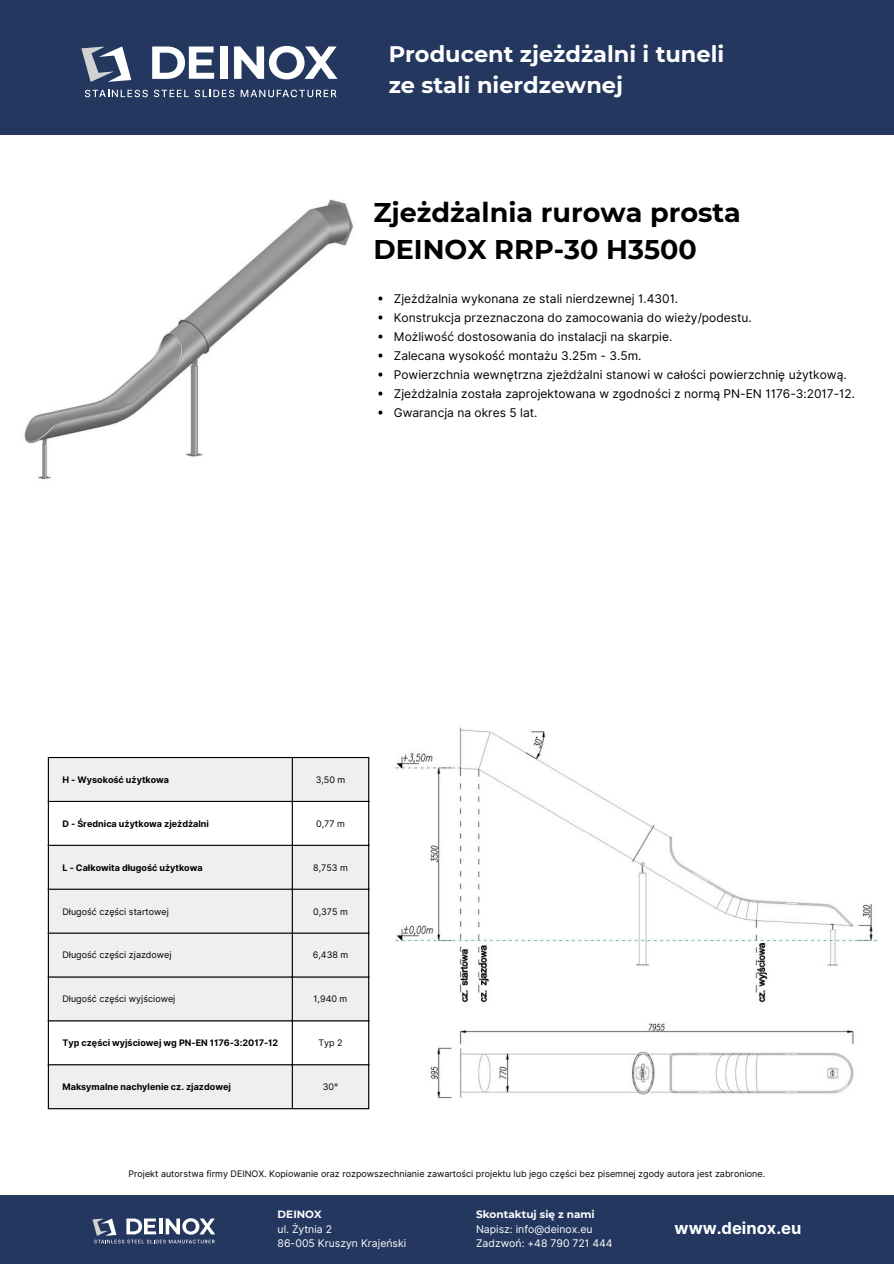
<style>
.page{position:relative;width:894px;height:1264px;background:#fff}
.page>*{position:absolute;margin:0;border:0;box-sizing:border-box;transform-origin:0 0}
.t1{font:700 27px/37.2px "Montserrat";color:#000}
.t2{font:700 22.5px/30.3px "Montserrat";color:#fff}
.t3{font:700 16.5px "Inter";color:#fff}
.t4{font:12px "Inter";color:#000}
.t5{font:10.5px/14.4px "Inter";color:#fff}
.t6{font:9px "Inter";color:#000}
.t7{font:700 9px "Inter";color:#000}
.s1{font-family:"Montserrat";font-weight:700}
</style>
<div class="page">
<div style="left:0;top:1195px;width:893px;height:68px;background:#24375f"></div>
<div style="left:0;top:0;width:893px;height:134px;background:#24375f"></div>
<svg style="left:92px;top:1218px;width:123px;height:25px"></svg>
<svg style="left:81px;top:46px;width:50px;height:36px"></svg>
<svg style="left:152px;top:46px;width:62px;height:33px"></svg>
<div style="left:220px;top:46px;width:8px;height:33px;background:#fff"></div>
<svg style="left:234px;top:46px;width:103px;height:33px"></svg>
<svg style="left:85px;top:90px;width:63px;height:7px"></svg>
<svg style="left:154px;top:90px;width:80px;height:7px"></svg>
<svg style="left:240px;top:90px;width:96px;height:7px"></svg>
<svg style="left:49px;top:758px;width:319px;height:350px;fill:#efefef"></svg>
<hr style="left:48px;top:758px;width:1px;height:350px;background:#000">
<hr style="left:292px;top:758px;width:1px;height:350px;background:#000">
<hr style="left:368px;top:758px;width:1px;height:350px;background:#000">
<hr style="left:48px;top:757px;width:321px;height:1px;background:#000">
<hr style="left:48px;top:800px;width:321px;height:2px;background:#000">
<hr style="left:48px;top:844px;width:321px;height:1px;background:#000">
<hr style="left:48px;top:888px;width:321px;height:1px;background:#000">
<hr style="left:48px;top:932px;width:321px;height:1px;background:#000">
<hr style="left:48px;top:976px;width:321px;height:1px;background:#000">
<hr style="left:48px;top:1020px;width:321px;height:1px;background:#000">
<hr style="left:48px;top:1064px;width:321px;height:1px;background:#000">
<hr style="left:48px;top:1108px;width:321px;height:1px;background:#000">
<img style="left:24px;top:199px;width:329px;height:281px">
<img style="left:395px;top:727px;width:483px;height:372px">
<svg style="left:378px;top:296px;width:4px;height:4px"></svg>
<svg style="left:378px;top:315px;width:4px;height:4px"></svg>
<svg style="left:378px;top:334px;width:4px;height:4px"></svg>
<svg style="left:378px;top:353px;width:4px;height:4px"></svg>
<svg style="left:378px;top:372px;width:4px;height:4px"></svg>
<svg style="left:378px;top:391px;width:4px;height:4px"></svg>
<svg style="left:378px;top:410px;width:4px;height:4px"></svg>
<h5 class="t2" style="left:388px;top:39px;width:337px">Producent zjeżdżalni i tuneli ze stali nierdzewnej</h5>
<p class="t1" style="left:373px;top:194px;width:369px">Zjeżdżalnia rurowa prosta<br>DEINOX RRP-30 H3500</p>
<p class="t4" style="left:393px;top:291px;width:286px">Zjeżdżalnia wykonana ze stali nierdzewnej 1.4301.</p>
<p class="t4" style="left:393px;top:310px;width:359px">Konstrukcja przeznaczona do zamocowania do wieży/podestu.</p>
<p class="t4" style="left:393px;top:329px;width:280px">Możliwość dostosowania do instalacji na skarpie.</p>
<p class="t4" style="left:393px;top:348px;width:249px">Zalecana wysokość montażu 3.25m - 3.5m.</p>
<p class="t4" style="left:393px;top:367px;width:454px">Powierzchnia wewnętrzna zjeżdżalni stanowi w całości powierzchnię użytkową.</p>
<p class="t4" style="left:393px;top:386px;width:462px">Zjeżdżalnia została zaprojektowana w zgodności z normą PN-EN 1176-3:2017-12.</p>
<p class="t4" style="left:393px;top:405px;width:145px">Gwarancja na okres 5 lat.</p>
<p class="t7" style="left:62px;top:774px;width:108px">H - Wysokość użytkowa</p>
<h2 class="t6" style="left:315px;top:774px;width:31px">3,50 m</h2>
<p class="t7" style="left:62px;top:818px;width:148px">D - Średnica użytkowa zjeżdżalni</p>
<h1 class="t6" style="left:316px;top:818px;width:30px">0,77 m</h1>
<p class="t7" style="left:62px;top:862px;width:142px">L - Całkowita długość użytkowa</p>
<p class="t6" style="left:313px;top:862px;width:36px">8,753 m</p>
<p class="t6" style="left:62px;top:905px;width:108px">Długość części startowej</p>
<p class="t6" style="left:313px;top:905px;width:36px">0,375 m</p>
<p class="t6" style="left:62px;top:949px;width:111px">Długość części zjazdowej</p>
<p class="t6" style="left:312px;top:949px;width:37px">6,438 m</p>
<p class="t6" style="left:62px;top:993px;width:114px">Długość części wyjściowej</p>
<p class="t6" style="left:313px;top:993px;width:35px">1,940 m</p>
<p class="t7" style="left:62px;top:1037px;width:217px">Typ części wyjściowej wg PN-EN 1176-3:2017-12</p>
<p class="t6" style="left:318px;top:1037px;width:26px">Typ 2</p>
<p class="t7" style="left:62px;top:1081px;width:170px">Maksymalne nachylenie cz. zjazdowej</p>
<p class="t6" style="left:323px;top:1081px;width:17px">30°</p>
<p class="t6" style="left:128px;top:1168px;width:638px">Projekt autorstwa firmy DEINOX. Kopiowanie oraz rozpowszechnianie zawartości projektu lub jego części bez pisemnej zgody autora jest zabronione.</p>
<p class="t5" style="left:277px;top:1206px;width:130px"><span class="s1">DEINOX<br></span>ul. Żytnia 2<br>86-005 Kruszyn Krajeński</p>
<p class="t5" style="left:476px;top:1206px;width:138px"><span class="s1">Skontaktuj się z nami<br></span>Napisz: info@deinox.eu<br>Zadzwoń: +48 790 721 444</p>
<p class="t3" style="left:674px;top:1217px;width:128px">www.deinox.eu</p>
</div>
